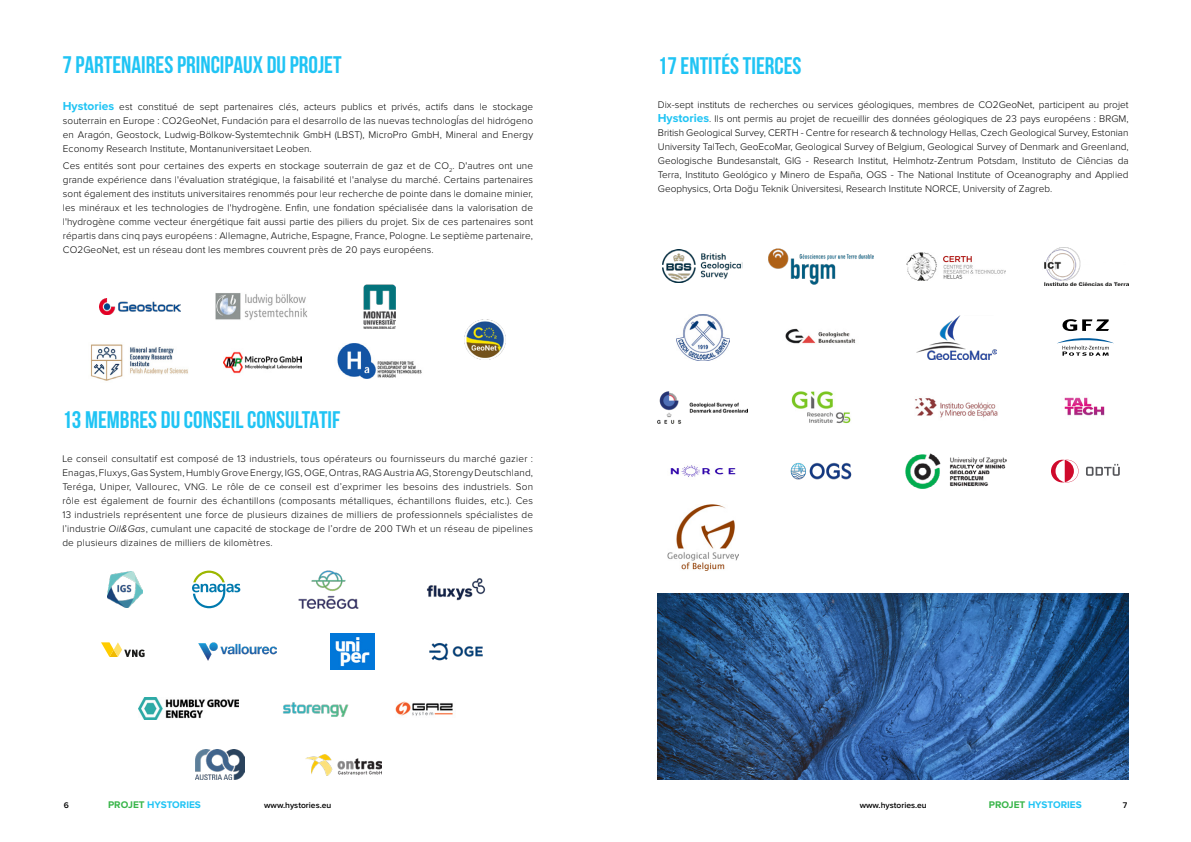
<style>
.page{position:relative;width:1191px;height:842px;background:#fff}
.page>*{position:absolute;margin:0;border:0;box-sizing:border-box;transform-origin:0 0}
.t1{font:700 24px "Bebas Neue";color:#20c4f4}
.t2{font:300 10px/14px "Proxima Nova";letter-spacing:.01em;color:#000;text-align:justify}
.t3{font:700 10px "Proxima Nova";color:#20c4f4}
.t4{font:600 8.5px "Proxima Nova";color:#000}
.s1{font-weight:700;font-size:12px;color:#20c4f4}
.s2{font-size:9px}
.s3{font-style:italic}
.s4{color:#39b54a}
</style>
<div class="page">
<img style="left:215px;top:293px;width:93px;height:27px">
<img style="left:464px;top:319px;width:42px;height:41px">
<img style="left:224px;top:351px;width:78px;height:23px">
<img style="left:99px;top:298px;width:81px;height:16px">
<img style="left:90px;top:344px;width:98px;height:37px">
<img style="left:364px;top:284px;width:32px;height:44px">
<img style="left:337px;top:343px;width:85px;height:36px">
<svg style="left:192px;top:571px;width:48px;height:37px"></svg>
<img style="left:139px;top:698px;width:99px;height:22px">
<img style="left:198px;top:642px;width:79px;height:19px">
<svg style="left:101px;top:642px;width:44px;height:15px"></svg>
<img style="left:298px;top:570px;width:61px;height:39px">
<img style="left:283px;top:702px;width:66px;height:15px">
<img style="left:330px;top:633px;width:45px;height:37px">
<img style="left:305px;top:754px;width:76px;height:21px">
<img style="left:426px;top:578px;width:60px;height:23px">
<img style="left:395px;top:701px;width:58px;height:15px">
<img style="left:429px;top:642px;width:54px;height:18px">
<img style="left:107px;top:572px;width:36px;height:35px">
<img style="left:196px;top:750px;width:48px;height:30px">
<img style="left:658px;top:593px;width:470px;height:187px">
<svg style="left:1051px;top:460px;width:27px;height:22px"></svg>
<svg style="left:1086px;top:464px;width:33px;height:12px"></svg>
<img style="left:790px;top:462px;width:62px;height:18px">
<img style="left:905px;top:454px;width:101px;height:35px">
<img style="left:670px;top:465px;width:66px;height:12px">
<img style="left:663px;top:250px;width:80px;height:33px">
<img style="left:907px;top:252px;width:98px;height:29px">
<img style="left:785px;top:328px;width:70px;height:16px">
<img style="left:676px;top:315px;width:53px;height:45px">
<img style="left:916px;top:316px;width:80px;height:43px">
<svg style="left:1057px;top:319px;width:56px;height:37px"></svg>
<img style="left:791px;top:391px;width:60px;height:33px">
<img style="left:658px;top:391px;width:90px;height:32px">
<img style="left:1064px;top:397px;width:41px;height:19px">
<img style="left:768px;top:248px;width:106px;height:37px">
<img style="left:1044px;top:247px;width:84px;height:38px">
<img style="left:667px;top:505px;width:71px;height:65px">
<img style="left:915px;top:398px;width:83px;height:20px">
<h1 class="t1" style="left:62px;top:52px;width:281px">7 PARTENAIRES PRINCIPAUX DU PROJET</h1>
<h1 class="t1" style="left:658px;top:53px;width:145px">17 ENTITÉS TIERCES</h1>
<p class="t2" style="left:63px;top:99px;width:472px"><span class="s1">Hystories</span> est constitué de sept partenaires clés, acteurs publics et privés, actifs dans le stockage souterrain en Europe : CO2GeoNet, Fundaci<span class="s2">Ó</span>n para el desarrollo de las nuevas technologÍas del hidr<span class="s2">Ó</span>geno en Arag<span class="s2">Ó</span>n, Geostock, Ludwig-Bölkow-Systemtechnik GmbH (LBST), MicroPro GmbH, Mineral and Energy Economy Research Institute, Montanuniversitaet Leoben.</p>
<p class="t2" style="left:63px;top:158px;width:472px">Ces entités sont pour certaines des experts en stockage souterrain de gaz et de CO<sub>2</sub>. D'autres ont une grande expérience dans l'évaluation stratégique, la faisabilité et l'analyse du marché. Certains partenaires sont également des instituts universitaires renommés pour leur recherche de pointe dans le domaine minier, les minéraux et les technologies de l'hydrogène. Enfin, une fondation spécialisée dans la valorisation de l'hydrogène comme vecteur énergétique fait aussi partie des piliers du projet. Six de ces partenaires sont répartis dans cinq pays européens : Allemagne, Autriche, Espagne, France, Pologne. Le septième partenaire, CO2GeoNet, est un réseau dont les membres couvrent près de 20 pays européens.</p>
<h1 class="t1" style="left:62px;top:407px;width:279px">13 MEMBRES DU CONSEIL CONSULTATIF</h1>
<p class="t2" style="left:62px;top:452px;width:472px">Le conseil consultatif est composé de 13 industriels, tous opérateurs ou fournisseurs du marché gazier :<br>Enagas, Fluxys, Gas System, Humbly Grove Energy, IGS, OGE, Ontras, RAG Austria AG, Storengy Deutschland, Teréga, Uniper, Vallourec, VNG. Le rôle de ce conseil est d’exprimer les besoins des industriels. Son rôle est également de fournir des échantillons (composants métalliques, échantillons fluides, etc.). Ces 13 industriels représentent une force de plusieurs dizaines de milliers de professionnels spécialistes de l’industrie <span class="s3">Oil&amp;Gas</span>, cumulant une capacité de stockage de l’ordre de 200 TWh et un réseau de pipelines de plusieurs dizaines de milliers de kilomètres.</p>
<p class="t2" style="left:658px;top:97px;width:472px">Dix-sept instituts de recherches ou services géologiques, membres de CO2GeoNet, participent au projet <span class="s1">Hystories</span>. Ils ont permis au projet de recueillir des données géologiques de 23 pays européens : BRGM, British Geological Survey, CERTH - Centre for research &amp; technology Hellas, Czech Geological Survey, Estonian University TalTech, GeoEcoMar, Geological Survey of Belgium, Geological Survey of Denmark and Greenland, Geologische Bundesanstalt, GIG - Research Institut, Helmhotz-Zentrum Potsdam, Instituto de Ciências da Terra, Instituto Geológico y Minero de España, OGS - The National Institute of Oceanography and Applied Geophysics, Orta Doğu Teknik Üniversitesi, Research Institute NORCE, University of Zagreb.</p>
<p class="t4" style="left:64px;top:800px;width:7px">6</p>
<p class="t3" style="left:108px;top:799px;width:94px"><span class="s4">PROJET</span> HYSTORIES</p>
<p class="t4" style="left:264px;top:800px;width:69px">www.hystories.eu</p>
<p class="t4" style="left:859px;top:800px;width:69px">www.hystories.eu</p>
<p class="t3" style="left:988px;top:799px;width:94px"><span class="s4">PROJET</span> HYSTORIES</p>
<p class="t4" style="left:1122px;top:800px;width:6px">7</p>
</div>
